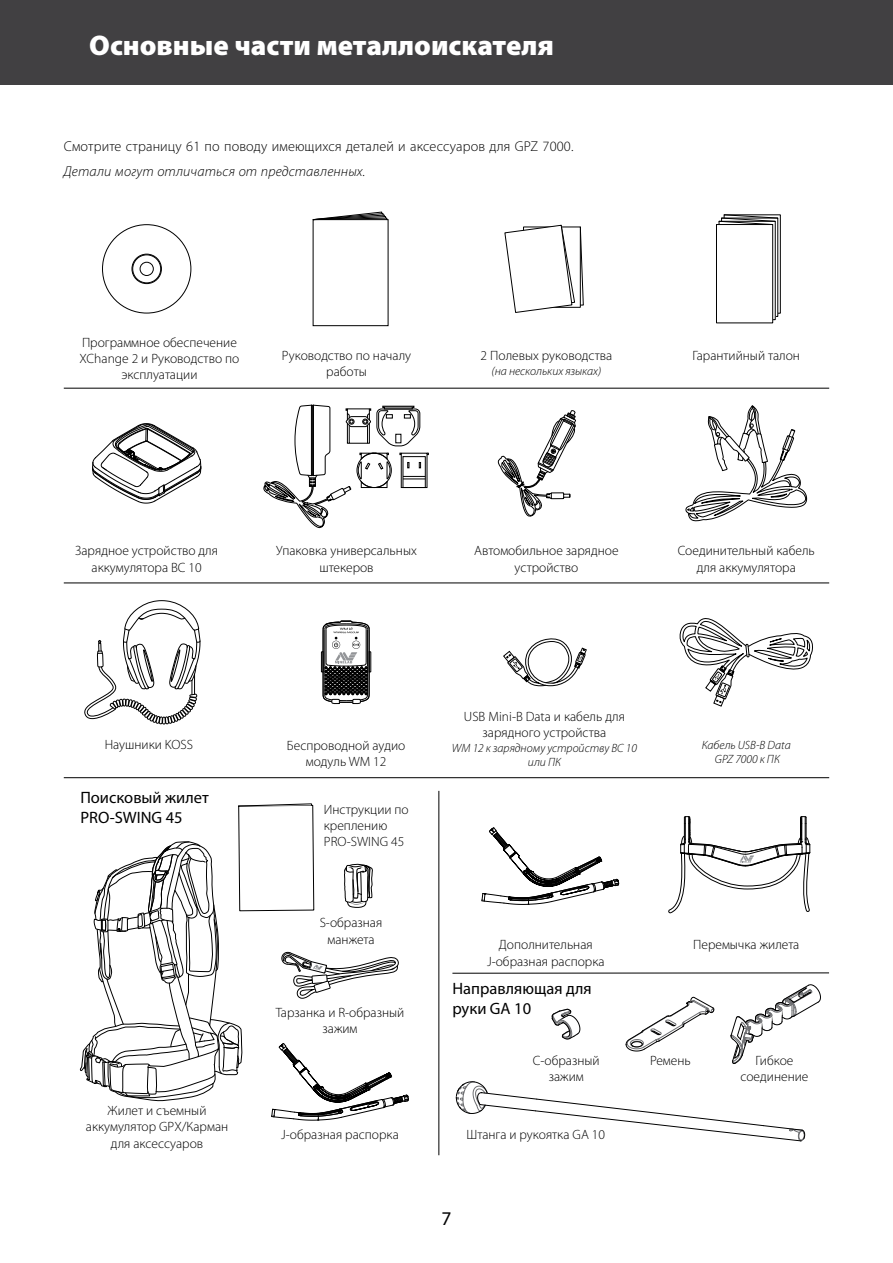
<style>
.page{position:relative;width:893px;height:1263px;background:#fff}
.page>*{position:absolute;margin:0;border:0;box-sizing:border-box;transform-origin:0 0}
.t1{font:900 28.5px "Myriad Pro";color:#fff}
.t2{font:19.5px "Myriad Pro";color:#000}
.t3{font:16.5px/19.8px "Myriad Pro";color:#000}
.t4{font:300 14.25px "Myriad Pro";letter-spacing:.01em;color:#000}
.t5{font:italic 300 14.25px "Myriad Pro";letter-spacing:.01em;color:#000}
.t6{font:300 13.5px/16.2px "Myriad Pro";color:#000;text-align:center}
.t7{font:italic 300 12px/14.4px "Myriad Pro";color:#000;text-align:center}
</style>
<div class="page">
<svg style="left:102px;top:224px;width:90px;height:90px"></svg>
<div style="left:132px;top:254px;width:29px;height:29px;border:1px solid #000;border-radius:50%"></div>
<div style="left:132px;top:254px;width:30px;height:30px;border:1px solid #000;border-radius:50%"></div>
<svg style="left:312px;top:211px;width:76px;height:9px"></svg>
<svg style="left:504px;top:224px;width:80px;height:89px"></svg>
<svg style="left:92px;top:423px;width:110px;height:81px"></svg>
<svg style="left:321px;top:620px;width:51px;height:84px"></svg>
<svg style="left:685px;top:405px;width:123px;height:117px"></svg>
<div style="left:724px;top:214px;width:57px;height:100px;border:1px solid #000"></div>
<div style="left:716px;top:225px;width:57px;height:98px;background:#fff"></div>
<div style="left:716px;top:224px;width:57px;height:99px;border:1px solid #000"></div>
<svg style="left:718px;top:214px;width:61px;height:11px"></svg>
<svg style="left:263px;top:404px;width:166px;height:125px"></svg>
<svg style="left:503px;top:638px;width:84px;height:48px"></svg>
<svg style="left:84px;top:600px;width:117px;height:125px"></svg>
<svg style="left:498px;top:410px;width:78px;height:107px"></svg>
<svg style="left:679px;top:618px;width:134px;height:89px"></svg>
<svg style="left:668px;top:816px;width:143px;height:98px"></svg>
<svg style="left:79px;top:803px;width:330px;height:318px"></svg>
<hr style="left:64px;top:388px;width:765px;height:1px;background:#000">
<hr style="left:64px;top:582px;width:765px;height:1px;background:#000">
<hr style="left:64px;top:777px;width:765px;height:1px;background:#000">
<hr style="left:452px;top:972px;width:377px;height:1px;background:#000">
<svg style="left:455px;top:1081px;width:350px;height:61px"></svg>
<svg style="left:625px;top:996px;width:90px;height:56px"></svg>
<svg style="left:551px;top:1008px;width:30px;height:32px"></svg>
<svg style="left:730px;top:984px;width:91px;height:80px"></svg>
<hr style="left:438px;top:791px;width:1px;height:364px;background:#000">
<svg style="left:482px;top:827px;width:137px;height:78px"></svg>
<div style="left:0;top:0;width:893px;height:85px;background:#414042"></div>
<h1 class="t1" style="left:89px;top:27px;width:466px">Основные части металлоискателя</h1>
<p class="t4" style="left:64px;top:138px;width:511px">Смотрите страницу 61 по поводу имеющихся деталей и аксессуаров для GPZ 7000.</p>
<p class="t5" style="left:64px;top:163px;width:303px">Детали могут отличаться от представленных.</p>
<p class="t6" style="left:80px;top:334px;width:161px">Программное обеспечение<br>XChange 2 и Руководство по эксплуатации</p>
<p class="t6" style="left:282px;top:348px;width:131px">Руководство по началу работы</p>
<p class="t6" style="left:481px;top:348px;width:133px">2 Полевых руководства</p>
<p class="t7" style="left:492px;top:364px;width:111px">(на нескольких языках)</p>
<p class="t6" style="left:692px;top:348px;width:109px">Гарантийный талон</p>
<p class="t6" style="left:75px;top:543px;width:144px">Зарядное устройство для аккумулятора BC 10</p>
<p class="t6" style="left:276px;top:543px;width:142px">Упаковка универсальных штекеров</p>
<p class="t6" style="left:474px;top:543px;width:146px">Автомобильное зарядное устройство</p>
<p class="t6" style="left:678px;top:543px;width:139px">Соединительный кабель для аккумулятора</p>
<p class="t6" style="left:105px;top:737px;width:90px">Наушники KOSS</p>
<p class="t6" style="left:287px;top:738px;width:120px">Беспроводной аудио модуль WM 12</p>
<p class="t3" style="left:80px;top:787px;width:130px">Поисковый жилет<br>PRO-SWING 45</p>
<p class="t6" style="left:86px;top:1103px;width:144px">Жилет и съемный аккумулятор GPX/Карман для аксессуаров</p>
<p class="t6" style="left:324px;top:801px;width:86px;text-align:left">Инструкции по креплению<br>PRO-SWING 45</p>
<p class="t6" style="left:320px;top:915px;width:64px">S-образная манжета</p>
<p class="t6" style="left:276px;top:1004px;width:130px">Тарзанка и R-образный зажим</p>
<p class="t6" style="left:281px;top:1126px;width:119px">J-образная распорка</p>
<p class="t6" style="left:464px;top:709px;width:163px">USB Mini-B Data и кабель для зарядного устройства</p>
<p class="t7" style="left:452px;top:741px;width:187px">WM 12 к зарядному устройству BC 10 или ПК</p>
<p class="t7" style="left:702px;top:738px;width:90px">Кабель USB-B Data<br>GPZ 7000 к ПК</p>
<p class="t6" style="left:487px;top:937px;width:119px">Дополнительная<br>J-образная распорка</p>
<p class="t6" style="left:693px;top:937px;width:108px">Перемычка жилета</p>
<p class="t3" style="left:452px;top:978px;width:141px">Направляющая для руки GA 10</p>
<p class="t6" style="left:533px;top:1052px;width:68px">C-образный зажим</p>
<p class="t6" style="left:740px;top:1052px;width:69px">Гибкое соединение</p>
<p class="t6" style="left:650px;top:1052px;width:42px">Ремень</p>
<p class="t6" style="left:467px;top:1126px;width:140px">Штанга и рукоятка GA 10</p>
<h2 class="t2" style="left:441px;top:1206px;width:12px">7</h2>
</div>
